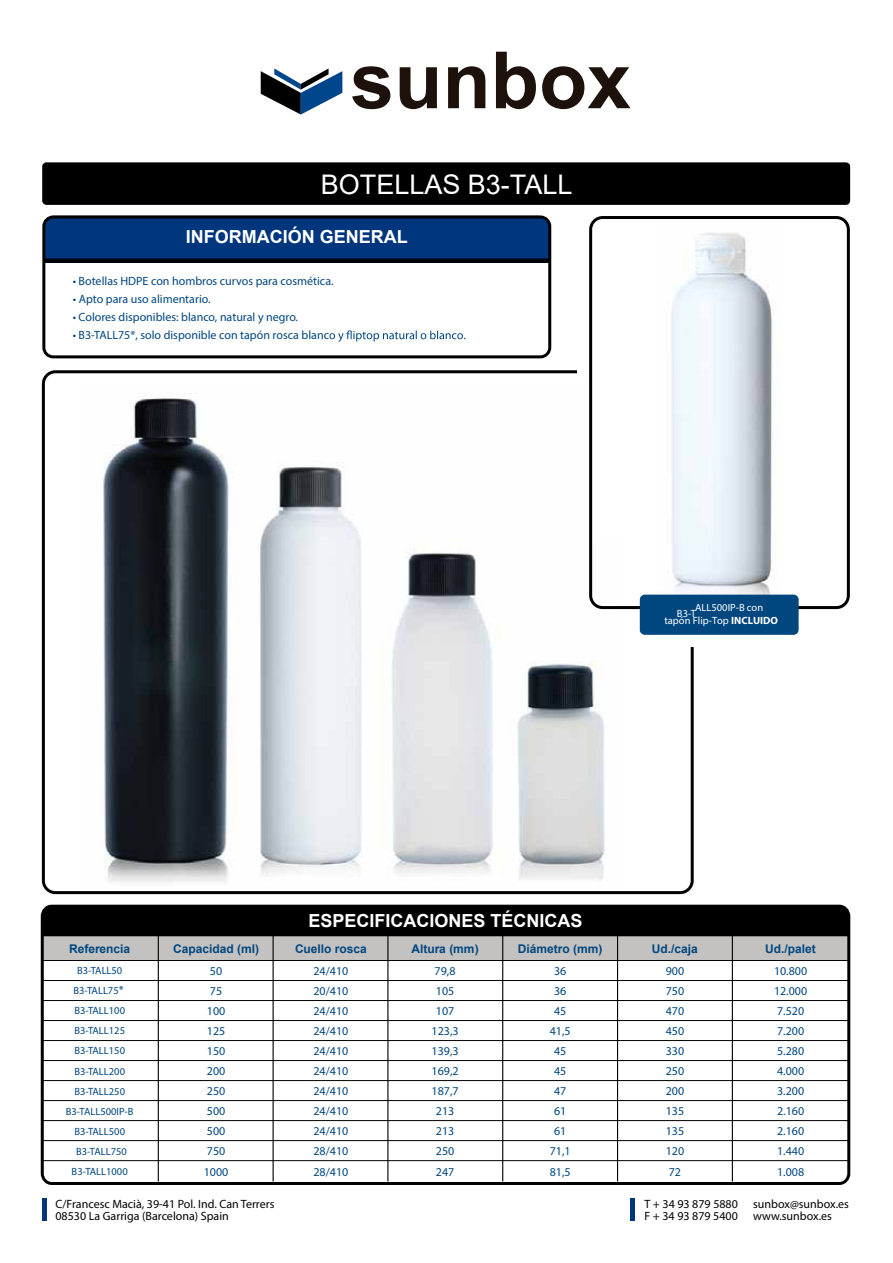
<style>
.page{position:relative;width:893px;height:1263px;background:#fff}
.page>*{position:absolute;margin:0;border:0;box-sizing:border-box;transform-origin:0 0}
.t1{font:700 79.05px "Arial";color:#1d120b}
.t2{font:27px "Arial";color:#fff}
.t3{font:700 18px "Arial";color:#fff}
.t4{font:12px/19.5px "Myriad Pro";color:#00467f}
.t5{font:12px/12px "Myriad Pro";color:#010001}
.t6{font:700 12px "Arial";color:#00467f}
.t7{font:10.5px "Myriad Pro";color:#00467f}
.t8{font:10.5px/12.6px "Myriad Pro";color:#fff}
.s1{font-weight:700}
.s2{font-size:12px}
</style>
<div class="page">
<img style="left:103px;top:396px;width:517px;height:487px">
<div style="left:42px;top:370px;width:652px;height:524px;border:3px solid #010001;border-radius:12px"></div>
<div style="left:42px;top:162px;width:808px;height:43px;background:#010001;border-radius:4px"></div>
<div style="left:42px;top:1199px;width:5px;height:22px;background:#00367e"></div>
<hr style="left:630px;top:1199px;width:4px;height:22px;background:#00367e">
<div style="left:42px;top:932px;width:806px;height:28px;background:#c3c2c0"></div>
<div style="left:42px;top:906px;width:807px;height:30px;background:#010001"></div>
<div style="left:41px;top:905px;width:809px;height:280px;border:3px solid #010001;border-radius:10px"></div>
<hr style="left:43px;top:980px;width:805px;height:1px;background:#010001">
<hr style="left:43px;top:1000px;width:805px;height:1px;background:#010001">
<hr style="left:43px;top:1020px;width:805px;height:1px;background:#010001">
<hr style="left:43px;top:1040px;width:805px;height:1px;background:#010001">
<hr style="left:43px;top:1060px;width:805px;height:1px;background:#010001">
<hr style="left:43px;top:1080px;width:805px;height:1px;background:#010001">
<hr style="left:43px;top:1100px;width:805px;height:1px;background:#010001">
<hr style="left:43px;top:1120px;width:805px;height:1px;background:#010001">
<hr style="left:43px;top:1140px;width:805px;height:1px;background:#010001">
<hr style="left:43px;top:1160px;width:805px;height:1px;background:#010001">
<hr style="left:158px;top:932px;width:1px;height:249px;background:#010001">
<hr style="left:273px;top:932px;width:1px;height:249px;background:#010001">
<hr style="left:387px;top:932px;width:1px;height:249px;background:#010001">
<hr style="left:502px;top:932px;width:1px;height:249px;background:#010001">
<hr style="left:617px;top:932px;width:1px;height:249px;background:#010001">
<hr style="left:732px;top:932px;width:1px;height:249px;background:#010001">
<hr style="left:43px;top:960px;width:805px;height:1px;background:#010001">
<svg style="left:43px;top:216px;width:507px;height:141px"></svg>
<div style="left:44px;top:258px;width:506px;height:5px;background:#010001"></div>
<svg style="left:261px;top:68px;width:81px;height:47px"></svg>
<div style="left:577px;top:361px;width:30px;height:24px;background:#fff"></div>
<div style="left:677px;top:623px;width:30px;height:24px;background:#fff"></div>
<div style="left:591px;top:218px;width:257px;height:321px;background:#fff;border-radius:12px"></div>
<img style="left:658px;top:232px;width:123px;height:363px">
<div style="left:589px;top:216px;width:261px;height:393px;border:3px solid #010001;border-radius:12px"></div>
<div style="left:640px;top:595px;width:159px;height:40px;background:#00467f;border-radius:5px"></div>
<h1 class="t1" style="left:350px;top:25px;width:282px">sunbox</h1>
<h2 class="t2" style="left:321px;top:166px;width:253px">BOTELLAS B3-TALL</h2>
<h3 class="t3" style="left:186px;top:224px;width:223px">INFORMACIÓN GENERAL</h3>
<p class="t4" style="left:73px;top:271px;width:262px">• Botellas HDPE con hombros curvos para cosmética.</p>
<p class="t4" style="left:73px;top:307px;width:227px">• Colores disponibles: blanco, natural y negro.</p>
<p class="t4" style="left:73px;top:289px;width:139px">• Apto para uso alimentario.</p>
<p class="t4" style="left:73px;top:325px;width:258px">• B3-TALL75*, solo disponible con tapón rosca blanc</p>
<p class="t8" style="left:664px;top:601px;width:115px;text-indent:31px">ALL500IP-B con tapón Flip-Top <span class="s1">INCLUIDO</span></p>
<p class="t8" style="left:677px;top:607px;width:20px">B3-T</p>
<h3 class="t3" style="left:308px;top:908px;width:276px">ESPECIFICACIONES TÉCNICAS</h3>
<p class="t6" style="left:69px;top:941px;width:63px">Referencia</p>
<p class="t6" style="left:173px;top:941px;width:87px">Capacidad (ml)</p>
<p class="t6" style="left:295px;top:941px;width:73px">Cuello rosca</p>
<p class="t6" style="left:411px;top:941px;width:69px">Altura (mm)</p>
<p class="t6" style="left:518px;top:941px;width:86px">Diámetro (mm)</p>
<p class="t6" style="left:652px;top:941px;width:47px">Ud./caja</p>
<p class="t6" style="left:765px;top:941px;width:52px">Ud./palet</p>
<p class="t7" style="left:77px;top:964px;width:47px">B3-TALL50</p>
<p class="t4" style="left:210px;top:961px;width:14px">50</p>
<p class="t4" style="left:313px;top:961px;width:36px">24/410</p>
<p class="t4" style="left:435px;top:961px;width:22px">79,8</p>
<p class="t4" style="left:554px;top:961px;width:14px">36</p>
<p class="t4" style="left:666px;top:961px;width:20px">900</p>
<p class="t4" style="left:774px;top:961px;width:35px">10.800</p>
<p class="t7" style="left:73px;top:984px;width:52px">B3-TALL75<span class="s2">*</span></p>
<p class="t4" style="left:210px;top:981px;width:14px">75</p>
<p class="t4" style="left:313px;top:981px;width:36px">20/410</p>
<p class="t4" style="left:436px;top:981px;width:20px">105</p>
<p class="t4" style="left:554px;top:981px;width:14px">36</p>
<p class="t4" style="left:666px;top:981px;width:20px">750</p>
<p class="t4" style="left:774px;top:981px;width:35px">12.000</p>
<p class="t7" style="left:74px;top:1004px;width:52px">B3-TALL100</p>
<p class="t4" style="left:207px;top:1001px;width:20px">100</p>
<p class="t4" style="left:313px;top:1001px;width:36px">24/410</p>
<p class="t4" style="left:436px;top:1001px;width:20px">107</p>
<p class="t4" style="left:554px;top:1001px;width:14px">45</p>
<p class="t4" style="left:666px;top:1001px;width:20px">470</p>
<p class="t4" style="left:777px;top:1001px;width:29px">7.520</p>
<p class="t7" style="left:74px;top:1024px;width:52px">B3-TALL125</p>
<p class="t4" style="left:207px;top:1021px;width:20px">125</p>
<p class="t4" style="left:313px;top:1021px;width:36px">24/410</p>
<p class="t4" style="left:432px;top:1021px;width:29px">123,3</p>
<p class="t4" style="left:550px;top:1021px;width:22px">41,5</p>
<p class="t4" style="left:666px;top:1021px;width:20px">450</p>
<p class="t4" style="left:777px;top:1021px;width:29px">7.200</p>
<p class="t7" style="left:74px;top:1044px;width:52px">B3-TALL150</p>
<p class="t4" style="left:207px;top:1041px;width:20px">150</p>
<p class="t4" style="left:313px;top:1041px;width:36px">24/410</p>
<p class="t4" style="left:432px;top:1041px;width:29px">139,3</p>
<p class="t4" style="left:554px;top:1041px;width:14px">45</p>
<p class="t4" style="left:666px;top:1041px;width:20px">330</p>
<p class="t4" style="left:777px;top:1041px;width:29px">5.280</p>
<p class="t7" style="left:74px;top:1064px;width:52px">B3-TALL200</p>
<p class="t4" style="left:207px;top:1061px;width:20px">200</p>
<p class="t4" style="left:313px;top:1061px;width:36px">24/410</p>
<p class="t4" style="left:432px;top:1061px;width:29px">169,2</p>
<p class="t4" style="left:554px;top:1061px;width:14px">45</p>
<p class="t4" style="left:666px;top:1061px;width:20px">250</p>
<p class="t4" style="left:777px;top:1061px;width:29px">4.000</p>
<p class="t7" style="left:74px;top:1084px;width:52px">B3-TALL250</p>
<p class="t4" style="left:207px;top:1081px;width:20px">250</p>
<p class="t4" style="left:313px;top:1081px;width:36px">24/410<br>24/410</p>
<p class="t4" style="left:432px;top:1081px;width:29px;text-align:center">187,7<br>213</p>
<p class="t4" style="left:554px;top:1081px;width:14px">47</p>
<p class="t4" style="left:666px;top:1081px;width:20px">200</p>
<p class="t4" style="left:777px;top:1081px;width:29px">3.200</p>
<p class="t7" style="left:74px;top:1124px;width:52px">B3-TALL500</p>
<p class="t4" style="left:207px;top:1121px;width:20px">500</p>
<p class="t4" style="left:666px;top:1100px;width:20px">135</p>
<p class="t4" style="left:777px;top:1100px;width:29px">2.160</p>
<p class="t4" style="left:554px;top:1100px;width:14px">61</p>
<p class="t7" style="left:66px;top:1104px;width:69px">B3-TALL500IP-B</p>
<p class="t4" style="left:207px;top:1101px;width:20px">500</p>
<p class="t4" style="left:313px;top:1121px;width:36px">24/410</p>
<p class="t4" style="left:436px;top:1121px;width:20px">213</p>
<p class="t4" style="left:554px;top:1121px;width:14px">61</p>
<p class="t4" style="left:666px;top:1121px;width:20px">135</p>
<p class="t4" style="left:777px;top:1121px;width:29px">2.160</p>
<p class="t7" style="left:76px;top:1144px;width:52px">B3-TALL750</p>
<p class="t4" style="left:207px;top:1141px;width:20px">750</p>
<p class="t4" style="left:313px;top:1141px;width:36px">28/410</p>
<p class="t4" style="left:436px;top:1141px;width:20px">250</p>
<p class="t4" style="left:550px;top:1141px;width:22px">71,1</p>
<p class="t4" style="left:666px;top:1141px;width:20px">120</p>
<p class="t4" style="left:777px;top:1141px;width:29px">1.440</p>
<p class="t7" style="left:72px;top:1165px;width:58px">B3-TALL1000</p>
<p class="t4" style="left:204px;top:1161px;width:26px">1000</p>
<p class="t4" style="left:313px;top:1161px;width:36px">28/410</p>
<p class="t4" style="left:436px;top:1161px;width:20px">247</p>
<p class="t4" style="left:550px;top:1161px;width:22px">81,5</p>
<p class="t4" style="left:669px;top:1161px;width:14px">72</p>
<p class="t4" style="left:777px;top:1161px;width:29px">1.008</p>
<p class="t5" style="left:55px;top:1198px;width:221px">C/Francesc Macià, 39-41 Pol. Ind. Can Terrers<br>08530 La Garriga (Barcelona) Spain</p>
<p class="t5" style="left:644px;top:1198px;width:95px">T + 34 93 879 5880</p>
<p class="t5" style="left:753px;top:1198px;width:97px">sunbox@sunbox.es</p>
<p class="t5" style="left:644px;top:1210px;width:95px">F + 34 93 879 5400</p>
<p class="t5" style="left:753px;top:1210px;width:80px">www.sunbox.es</p>
</div>
